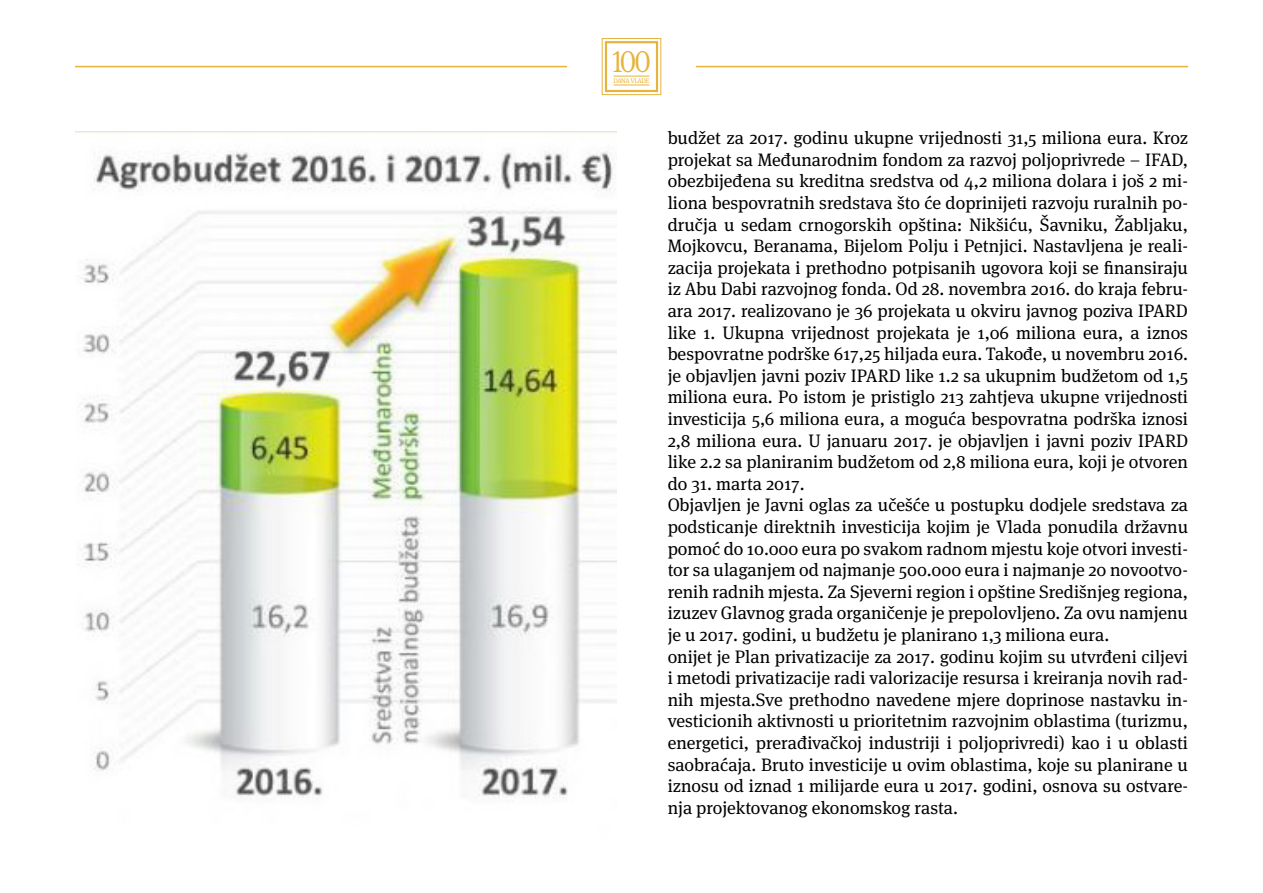
<style>
.page{position:relative;width:1263px;height:893px;background:#fff}
.page>*{position:absolute;margin:0;border:0;box-sizing:border-box;transform-origin:0 0}
.t1{font:300 31.8px "Meta Serif Pro";color:#e7b33a;scale:.92 1}
.Text{font:18px/21.6px "Meta Serif Pro";color:#000;text-align:justify}
.t2{font:6.6px "Meta Serif Pro";letter-spacing:-.06em;color:#e7b33a}
</style>
<div class="page">
<div style="left:602px;top:38px;width:59px;height:57px;border:1px solid #e7b33a"></div>
<div style="left:605px;top:41px;width:53px;height:51px;border:2px solid #e7b33a"></div>
<hr style="left:614px;top:76px;width:35px;height:1px;background:#e7b33a">
<hr style="left:614px;top:85px;width:35px;height:1px;background:#e7b33a">
<hr style="left:75px;top:66px;width:492px;height:1px;background:#e7b33a">
<hr style="left:696px;top:66px;width:492px;height:1px;background:#e7b33a">
<img style="left:75px;top:132px;width:542px;height:666px">
<h1 class="t1" style="left:611px;top:38px;width:44px">100</h1>
<p class="t2" style="left:614px;top:76px;width:37px">DANA VLADE</p>
<p class="Text" style="left:668px;top:126px;width:522px">budžet za 2017. godinu ukupne vrijednosti 31,5 miliona eura. Kroz projekat sa Međunarodnim fondom za razvoj poljoprivrede – IFAD, obezbijeđena su kreditna sredstva od 4,2 miliona dolara i još 2 mi&shy;liona bespovratnih sredstava što će doprinijeti razvoju ruralnih po&shy;dručja u sedam crnogorskih opština: Nikšiću, Šavniku, Žabljaku, Mojkovcu, Beranama, Bijelom Polju i Petnjici. Nastavljena je reali&shy;zacija projekata i prethodno potpisanih ugovora koji se finansiraju iz Abu Dabi razvojnog fonda. Od 28. novembra 2016. do kraja febru&shy;ara 2017. realizovano je 36 projekata u okviru javnog poziva IPARD like 1. Ukupna vrijednost projekata je 1,06 miliona eura, a iznos bespovratne podrške 617,25 hiljada eura. Takođe, u novembru 2016. je objavljen javni poziv IPARD like 1.2 sa ukupnim budžetom od 1,5 miliona eura. Po istom je pristiglo 213 zahtjeva ukupne vrijednosti investicija 5,6 miliona eura, a moguća bespovratna podrška iznosi 2,8 miliona eura. U januaru 2017. je objavljen i javni poziv IPARD like 2.2 sa planiranim budžetom od 2,8 miliona eura, koji je otvoren do 31. marta 2017.</p>
<p class="Text" style="left:668px;top:493px;width:522px">Objavljen je Javni oglas za učešće u postupku dodjele sredstava za podsticanje direktnih investicija kojim je Vlada ponudila državnu pomoć do 10.000 eura po svakom radnom mjestu koje otvori investi&shy;tor sa ulaganjem od najmanje 500.000 eura i najmanje 20 novootvo&shy;renih radnih mjesta. Za Sjeverni region i opštine Središnjeg regiona, izuzev Glavnog grada organičenje je prepolovljeno. Za ovu namjenu je u 2017. godini, u budžetu je planirano 1,3 miliona eura.</p>
<p class="Text" style="left:668px;top:645px;width:522px">onijet je Plan privatizacije za 2017. godinu kojim su utvrđeni ciljevi i metodi privatizacije radi valorizacije resursa i kreiranja novih rad&shy;nih mjesta.Sve prethodno navedene mjere doprinose nastavku in&shy;vesticionih aktivnosti u prioritetnim razvojnim oblastima (turizmu, energetici, prerađivačkoj industriji i poljoprivredi) kao i u oblasti saobraćaja. Bruto investicije u ovim oblastima, koje su planirane u iznosu od iznad 1 milijarde eura u 2017. godini, osnova su ostvare&shy;nja projektovanog ekonomskog rasta.</p>
</div>
